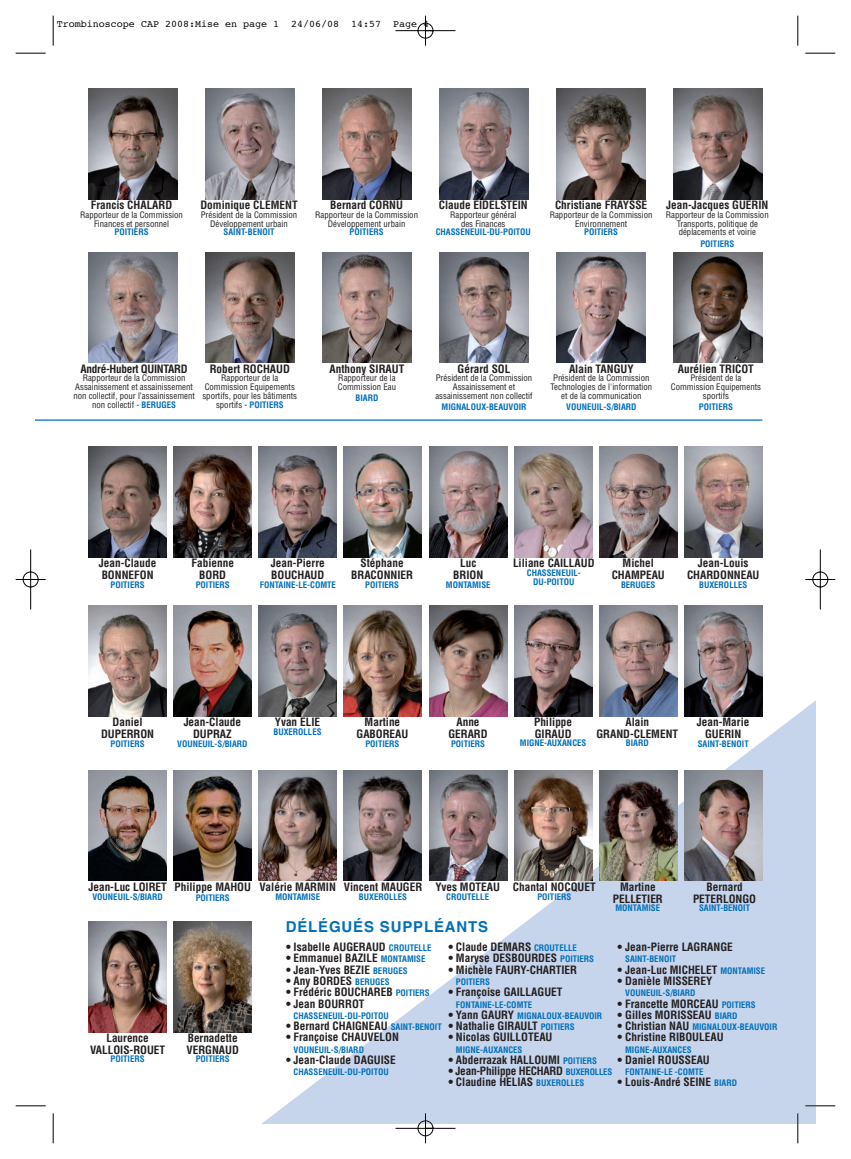
<style>
.page{position:relative;width:851px;height:1159px;background:#fff}
.page>*{position:absolute;margin:0;border:0;box-sizing:border-box;transform-origin:0 0}
.t1{font:700 15px "Helvetica";letter-spacing:.055em;color:#006fba}
.t2{font:700 condensed 11.25px/11.5px "Helvetica";color:#231f20;text-align:center}
.t3{font:700 condensed 11.25px "Helvetica";letter-spacing:-.02em;color:#231f20}
.t4{font:700 condensed 11.25px "Helvetica";letter-spacing:-.025em;color:#231f20}
.t5{font:10px "Courier";color:#000}
.t6{font:condensed 8.75px/8.8px "Helvetica";color:#231f20;text-align:center}
.t7{font:700 condensed 8.75px/8.8px "Helvetica";color:#006fba;text-align:center}
.s1{font-weight:700;color:#006fba}
.s2{font-size:8.75px;color:#006fba}
.s3{font-size:11.25px;color:#231f20}
</style>
<div class="page">
<img style="left:15px;top:15px;width:820px;height:1128px">
<p class="t5" style="left:57px;top:19px;width:373px">Trombinoscope CAP 2008:Mise en page 1 24/06/08 14:57 Page 4</p>
<p class="t2" style="left:91px;top:200px;width:83px">Francis CHALARD</p>
<p class="t6" style="left:80px;top:211px;width:104px">Rapporteur de la Commission<br>Finances et personnel</p>
<p class="t7" style="left:114px;top:228px;width:35px">POITIERS</p>
<p class="t2" style="left:200px;top:200px;width:99px">Dominique CLEMENT</p>
<p class="t6" style="left:201px;top:211px;width:98px">Président de la Commission<br>Développement urbain</p>
<p class="t7" style="left:223px;top:228px;width:52px">SAINT-BENOIT</p>
<p class="t2" style="left:330px;top:200px;width:74px">Bernard CORNU</p>
<p class="t6" style="left:315px;top:211px;width:104px">Rapporteur de la Commission<br>Développement urbain</p>
<p class="t7" style="left:349px;top:228px;width:35px">POITIERS</p>
<p class="t2" style="left:438px;top:200px;width:91px">Claude EIDELSTEIN</p>
<p class="t6" style="left:450px;top:211px;width:68px">Rapporteur général des Finances</p>
<p class="t7" style="left:435px;top:228px;width:97px">CHASSENEUIL-DU-POITOU</p>
<p class="t2" style="left:555px;top:200px;width:94px">Christiane FRAYSSE</p>
<p class="t6" style="left:549px;top:211px;width:104px">Rapporteur de la Commission<br>Environnement</p>
<p class="t7" style="left:584px;top:228px;width:35px">POITIERS</p>
<p class="t2" style="left:666px;top:200px;width:104px">Jean-Jacques GUERIN</p>
<p class="t6" style="left:665px;top:211px;width:104px">Rapporteur de la Commission<br>Transports, politique de déplacements et voirie</p>
<p class="t7" style="left:700px;top:240px;width:35px">POITIERS</p>
<p class="t4" style="left:81px;top:364px;width:109px">André-Hubert QUINTARD</p>
<p class="t6" style="left:73px;top:375px;width:123px">Rapporteur de la Commission<br>Assainissement et assainissement non collectif, pour l’assainissement non collectif <span class="s1">- BERUGES</span></p>
<p class="t2" style="left:210px;top:364px;width:82px">Robert ROCHAUD</p>
<p class="t6" style="left:202px;top:375px;width:96px">Rapporteur de la<br>Commission Equipements sportifs, pour les bâtiments sportifs <span class="s1">- POITIERS</span></p>
<p class="t2" style="left:329px;top:364px;width:76px">Anthony SIRAUT</p>
<p class="t6" style="left:338px;top:375px;width:60px;text-align:left">Rapporteur de la<br>Commission Eau</p>
<p class="t7" style="left:355px;top:395px;width:24px">BIARD</p>
<p class="t2" style="left:457px;top:364px;width:54px">Gérard SOL</p>
<p class="t6" style="left:435px;top:375px;width:99px">Président de la Commission<br>Assainissement et assainissement non collectif</p>
<p class="t7" style="left:441px;top:403px;width:86px">MIGNALOUX-BEAUVOIR</p>
<p class="t2" style="left:569px;top:364px;width:66px">Alain TANGUY</p>
<p class="t6" style="left:550px;top:375px;width:103px">Président de la Commission<br>Technologies de l'information et de la communication</p>
<p class="t7" style="left:566px;top:403px;width:72px">VOUNEUIL-S/BIARD</p>
<p class="t2" style="left:678px;top:364px;width:77px">Aurélien TRICOT</p>
<p class="t6" style="left:670px;top:375px;width:92px">Président de la<br>Commission Equipements sportifs</p>
<p class="t7" style="left:698px;top:403px;width:35px">POITIERS</p>
<p class="t2" style="left:99px;top:558px;width:59px;text-align:left">Jean-Claude<br>BONNEFON</p>
<p class="t7" style="left:111px;top:581px;width:35px">POITIERS</p>
<p class="t2" style="left:191px;top:558px;width:44px">Fabienne<br>BORD</p>
<p class="t7" style="left:196px;top:581px;width:35px">POITIERS</p>
<p class="t2" style="left:271px;top:558px;width:55px;text-align:left">Jean-Pierre<br>BOUCHAUD</p>
<p class="t7" style="left:260px;top:581px;width:78px">FONTAINE-LE-COMTE</p>
<p class="t2" style="left:351px;top:558px;width:63px">Stéphane<br>BRACONNIER</p>
<p class="t7" style="left:365px;top:581px;width:35px">POITIERS</p>
<p class="t2" style="left:453px;top:558px;width:31px">Luc<br>BRION</p>
<p class="t7" style="left:446px;top:581px;width:46px">MONTAMISE</p>
<p class="t2" style="left:513px;top:558px;width:83px">Liliane CAILLAUD</p>
<p class="t7" style="left:526px;top:569px;width:55px">CHASSENEUIL-<br>DU-POITOU</p>
<p class="t2" style="left:611px;top:558px;width:55px">Michel<br>CHAMPEAU</p>
<p class="t7" style="left:621px;top:581px;width:36px">BERUGES</p>
<p class="t2" style="left:687px;top:558px;width:74px">Jean-Louis<br>CHARDONNEAU</p>
<p class="t7" style="left:699px;top:581px;width:50px">BUXEROLLES</p>
<p class="t2" style="left:101px;top:717px;width:55px">Daniel<br>DUPERRON</p>
<p class="t7" style="left:111px;top:739px;width:35px">POITIERS</p>
<p class="t2" style="left:184px;top:717px;width:59px">Jean-Claude<br>DUPRAZ</p>
<p class="t7" style="left:177px;top:739px;width:72px">VOUNEUIL-S/BIARD</p>
<p class="t2" style="left:275px;top:717px;width:47px">Yvan ELIE</p>
<p class="t7" style="left:273px;top:728px;width:50px">BUXEROLLES</p>
<p class="t2" style="left:356px;top:717px;width:53px">Martine<br>GABOREAU</p>
<p class="t7" style="left:365px;top:739px;width:35px">POITIERS</p>
<p class="t2" style="left:448px;top:717px;width:41px">Anne<br>GERARD</p>
<p class="t7" style="left:451px;top:739px;width:35px">POITIERS</p>
<p class="t2" style="left:534px;top:717px;width:40px;text-align:left">Philippe<br>GIRAUD</p>
<p class="t7" style="left:520px;top:739px;width:68px">MIGNE-AUXANCES</p>
<p class="t2" style="left:596px;top:717px;width:83px">Alain<br>GRAND-CLEMENT</p>
<p class="t7" style="left:625px;top:739px;width:24px">BIARD</p>
<p class="t2" style="left:696px;top:717px;width:54px">Jean-Marie<br>GUERIN</p>
<p class="t7" style="left:697px;top:739px;width:52px">SAINT-BENOIT</p>
<p class="t2" style="left:88px;top:882px;width:80px">Jean-Luc LOIRET</p>
<p class="t7" style="left:92px;top:893px;width:72px">VOUNEUIL-S/BIARD</p>
<p class="t2" style="left:174px;top:882px;width:78px">Philippe MAHOU</p>
<p class="t7" style="left:196px;top:894px;width:35px">POITIERS</p>
<p class="t2" style="left:90px;top:1033px;width:77px">Laurence<br>VALLOIS-ROUET</p>
<p class="t7" style="left:111px;top:1055px;width:35px">POITIERS</p>
<p class="t2" style="left:186px;top:1033px;width:54px;text-align:left">Bernadette<br>VERGNAUD</p>
<p class="t7" style="left:196px;top:1055px;width:35px">POITIERS</p>
<p class="t2" style="left:259px;top:882px;width:78px">Valérie MARMIN</p>
<p class="t7" style="left:275px;top:893px;width:46px">MONTAMISE</p>
<p class="t2" style="left:344px;top:882px;width:80px">Vincent MAUGER</p>
<p class="t7" style="left:359px;top:893px;width:50px">BUXEROLLES</p>
<p class="t2" style="left:435px;top:882px;width:66px">Yves MOTEAU</p>
<p class="t7" style="left:446px;top:893px;width:44px">CROUTELLE</p>
<p class="t2" style="left:612px;top:882px;width:51px">Martine<br>PELLETIER</p>
<p class="t7" style="left:615px;top:904px;width:46px">MONTAMISE</p>
<p class="t2" style="left:513px;top:882px;width:84px">Chantal NOCQUET</p>
<p class="t7" style="left:537px;top:893px;width:35px">POITIERS</p>
<p class="t2" style="left:693px;top:882px;width:65px">Bernard<br>PETERLONGO</p>
<p class="t7" style="left:699px;top:904px;width:52px">SAINT-BENOIT</p>
<h1 class="t1" style="left:285px;top:921px;width:204px">DÉLÉGUÉS SUPPLÉANTS</h1>
<p class="t2" style="left:286px;top:942px;width:147px">• Isabelle AUGERAUD <span class="s2">CROUTELLE</span></p>
<p class="t2" style="left:286px;top:953px;width:141px">• Emmanuel BAZILE <span class="s2">MONTAMISE</span></p>
<p class="t2" style="left:286px;top:965px;width:123px">• Jean-Yves BEZIE <span class="s2">BERUGES</span></p>
<p class="t2" style="left:286px;top:976px;width:105px">• Any BORDES <span class="s2">BERUGES</span></p>
<p class="t2" style="left:286px;top:987px;width:145px">• Frédéric BOUCHAREB <span class="s2">POITIERS</span></p>
<p class="t2" style="left:286px;top:998px;width:80px">• Jean BOURROT</p>
<p class="t7" style="left:293px;top:1012px;width:97px">CHASSENEUIL-DU-POITOU</p>
<p class="t2" style="left:286px;top:1021px;width:157px">• Bernard CHAIGNEAU <span class="s2">SAINT-BENOIT</span></p>
<p class="t2" style="left:286px;top:1032px;width:114px">• Françoise CHAUVELON</p>
<p class="t7" style="left:293px;top:1045px;width:72px">VOUNEUIL-S/BIARD</p>
<p class="t2" style="left:286px;top:1055px;width:111px">• Jean-Claude DAGUISE</p>
<p class="t7" style="left:293px;top:1068px;width:97px">CHASSENEUIL-DU-POITOU</p>
<p class="t2" style="left:448px;top:942px;width:130px">• Claude DEMARS <span class="s2">CROUTELLE</span></p>
<p class="t2" style="left:448px;top:953px;width:147px">• Maryse DESBOURDES <span class="s2">POITIERS</span></p>
<p class="t2" style="left:448px;top:965px;width:130px">• Michèle FAURY-CHARTIER</p>
<p class="t7" style="left:456px;top:978px;width:35px">POITIERS</p>
<p class="t2" style="left:448px;top:987px;width:115px">• Françoise GAILLAGUET</p>
<p class="t7" style="left:456px;top:1000px;width:78px">FONTAINE-LE-COMTE</p>
<p class="t7" style="left:448px;top:1012px;width:155px"><span class="s3">• Yann GAURY</span> MIGNALOUX-BEAUVOIR</p>
<p class="t2" style="left:448px;top:1021px;width:128px">• Nathalie GIRAULT <span class="s2">POITIERS</span></p>
<p class="t2" style="left:448px;top:1032px;width:105px">• Nicolas GUILLOTEAU</p>
<p class="t7" style="left:456px;top:1045px;width:68px">MIGNE-AUXANCES</p>
<p class="t2" style="left:448px;top:1055px;width:150px">• Abderrazak HALLOUMI <span class="s2">POITIERS</span></p>
<p class="t3" style="left:448px;top:1066px;width:165px">• Jean-Philippe HECHARD <span class="s2">BUXEROLLES</span></p>
<p class="t2" style="left:448px;top:1077px;width:137px">• Claudine HELIAS <span class="s2">BUXEROLLES</span></p>
<p class="t2" style="left:617px;top:942px;width:117px">• Jean-Pierre LAGRANGE</p>
<p class="t7" style="left:625px;top:955px;width:52px">SAINT-BENOIT</p>
<p class="t2" style="left:617px;top:965px;width:149px">• Jean-Luc MICHELET <span class="s2">MONTAMISE</span></p>
<p class="t2" style="left:617px;top:976px;width:96px">• Danièle MISSEREY</p>
<p class="t7" style="left:625px;top:989px;width:72px">VOUNEUIL-S/BIARD</p>
<p class="t2" style="left:617px;top:998px;width:139px">• Francette MORCEAU <span class="s2">POITIERS</span></p>
<p class="t2" style="left:617px;top:1010px;width:121px">• Gilles MORISSEAU <span class="s2">BIARD</span></p>
<p class="t7" style="left:617px;top:1023px;width:161px"><span class="s3">• Christian NAU</span> MIGNALOUX-BEAUVOIR</p>
<p class="t2" style="left:617px;top:1032px;width:107px">• Christine RIBOULEAU</p>
<p class="t7" style="left:625px;top:1045px;width:68px">MIGNE-AUXANCES</p>
<p class="t2" style="left:617px;top:1055px;width:94px">• Daniel ROUSSEAU</p>
<p class="t7" style="left:625px;top:1068px;width:80px">FONTAINE-LE -COMTE</p>
<p class="t2" style="left:617px;top:1077px;width:121px">• Louis-André SEINE <span class="s2">BIARD</span></p>
</div>
